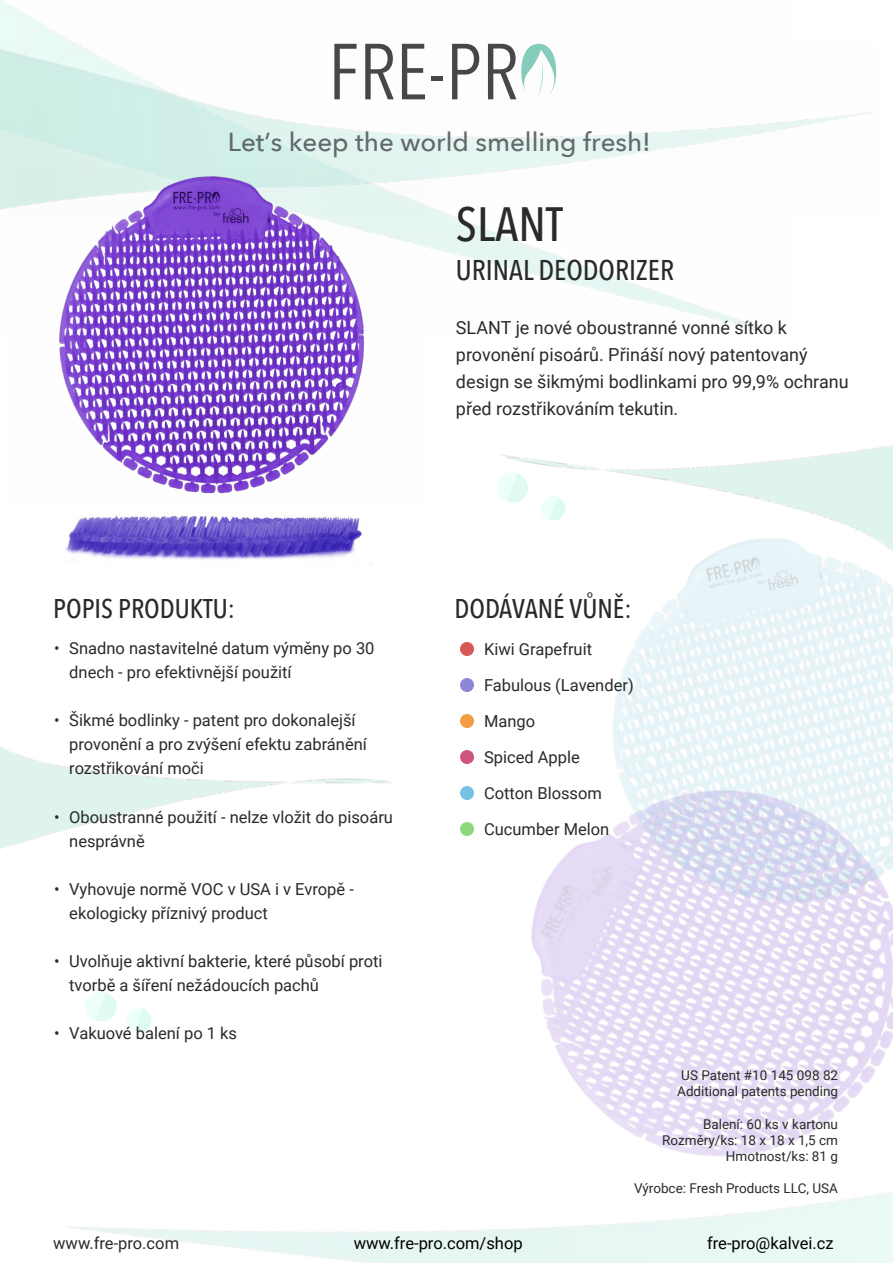
<style>
.page{position:relative;width:893px;height:1263px;background:#fff}
.page>*{position:absolute;margin:0;border:0;box-sizing:border-box;transform-origin:0 0}
.t1{font:500 48px "Avenir Next Condensed";color:#292a2a}
.t2{font:500 28.5px "Avenir Next Condensed";color:#292a2a}
.t3{font:500 27px "Avenir Next Condensed";color:#292a2a}
.t4{font:500 25.95px "Avenir Next";color:rgb(68 71 73/.8)}
.t5{font:18px/27px "Roboto";color:#292a2a}
.t6{font:16.5px/24px "Roboto";color:#292a2a}
.t7{font:16.5px "Roboto";color:#000}
.t8{font:13.5px/16.2px "Roboto";color:#292a2a}
</style>
<div class="page">
<img style="left:0;top:43px;width:873px;height:171px">
<img style="left:538px;top:557px;width:355px;height:342px">
<img style="left:65px;top:513px;width:297px;height:47px">
<img style="left:70px;top:899px;width:823px;height:364px">
<img style="left:502px;top:445px;width:391px;height:112px">
<img style="left:0;top:747px;width:391px;height:102px">
<img style="left:541px;top:497px;width:24px;height:23px">
<svg style="left:541px;top:520px;width:24px;height:1px"></svg>
<svg style="left:127px;top:1008px;width:24px;height:1px"></svg>
<img style="left:127px;top:1009px;width:24px;height:23px">
<svg style="left:127px;top:1032px;width:24px;height:1px"></svg>
<img style="left:497px;top:473px;width:31px;height:31px">
<svg style="left:507px;top:503px;width:21px;height:1px"></svg>
<img style="left:86px;top:991px;width:30px;height:31px">
<svg style="left:96px;top:1022px;width:20px;height:1px"></svg>
<svg style="left:334px;top:44px;width:23px;height:55px"></svg>
<svg style="left:365px;top:44px;width:29px;height:55px"></svg>
<svg style="left:402px;top:44px;width:23px;height:55px"></svg>
<hr style="left:431px;top:77px;width:12px;height:4px;background:#454749">
<svg style="left:452px;top:44px;width:27px;height:55px"></svg>
<svg style="left:488px;top:44px;width:68px;height:55px"></svg>
<img style="left:10px;top:168px;width:413px;height:326px">
<div style="left:460px;top:642px;width:14px;height:14px;background:#d9595a;border-radius:50%"></div>
<div style="left:460px;top:678px;width:14px;height:14px;background:#8c88d7;border-radius:50%"></div>
<div style="left:460px;top:714px;width:14px;height:14px;background:#f19e44;border-radius:50%"></div>
<div style="left:460px;top:750px;width:14px;height:14px;background:#d0557d;border-radius:50%"></div>
<div style="left:460px;top:786px;width:14px;height:14px;background:#75c2e5;border-radius:50%"></div>
<div style="left:460px;top:822px;width:14px;height:14px;background:#8ed979;border-radius:50%"></div>
<h3 class="t4" style="left:228px;top:120px;width:425px">Let’s keep the world smelling fresh!</h3>
<h1 class="t1" style="left:456px;top:195px;width:109px">SLANT</h1>
<h2 class="t2" style="left:456px;top:253px;width:220px">URINAL DEODORIZER</h2>
<p class="t5" style="left:456px;top:314px;width:394px">SLANT je nové oboustranné vonné sítko k provonění pisoárů. Přináší nový patentovaný design se šikmými bodlinkami pro 99,9% ochranu před rozstřikováním tekutin.</p>
<h3 class="t3" style="left:53px;top:592px;width:183px">POPIS PRODUKTU:</h3>
<h3 class="t3" style="left:454px;top:592px;width:179px">DODÁVANÉ VŮNĚ:</h3>
<p class="t6" style="left:69px;top:636px;width:307px;text-indent:-15px">• Snadno nastavitelné datum výměny po 30 dnech - pro efektivnější použití</p>
<p class="t6" style="left:69px;top:708px;width:299px;text-indent:-15px">• Šikmé bodlinky - patent pro dokonalejší provonění a pro zvýšení efektu zabránění rozstřikování moči</p>
<p class="t6" style="left:69px;top:804px;width:325px;text-indent:-15px">• Oboustranné použití - nelze vložit do pisoáru nesprávně</p>
<p class="t6" style="left:69px;top:876px;width:286px;text-indent:-15px">• Vyhovuje normě VOC v USA i v Evropě - ekologicky příznivý product</p>
<p class="t6" style="left:69px;top:948px;width:315px;text-indent:-15px">• Uvolňuje aktivní bakterie, které působí proti tvorbě a šíření nežádoucích pachů</p>
<p class="t6" style="left:54px;top:1020px;width:184px">• Vakuové balení po 1 ks</p>
<p class="t6" style="left:484px;top:630px;width:151px;line-height:36px">Kiwi Grapefruit<br>Fabulous (Lavender)<br>Mango<br>Spiced Apple<br>Cotton Blossom<br>Cucumber Melon</p>
<p class="t8" style="left:677px;top:1066px;width:162px">US Patent #10 145 098 82<br>Additional patents pending</p>
<p class="t8" style="left:662px;top:1115px;width:177px;text-align:right">Balení: 60 ks v kartonu<br>Rozměry/ks: 18 x 18 x 1,5 cm<br>Hmotnost/ks: 81 g</p>
<p class="t8" style="left:634px;top:1180px;width:205px">Výrobce: Fresh Products LLC, USA</p>
<p class="t6" style="left:53px;top:1231px;width:127px">www.fre-pro.com</p>
<p class="t7" style="left:354px;top:1232px;width:170px">www.fre-pro.com/shop</p>
<p class="t7" style="left:707px;top:1232px;width:128px">fre-pro@kalvei.cz</p>
</div>
